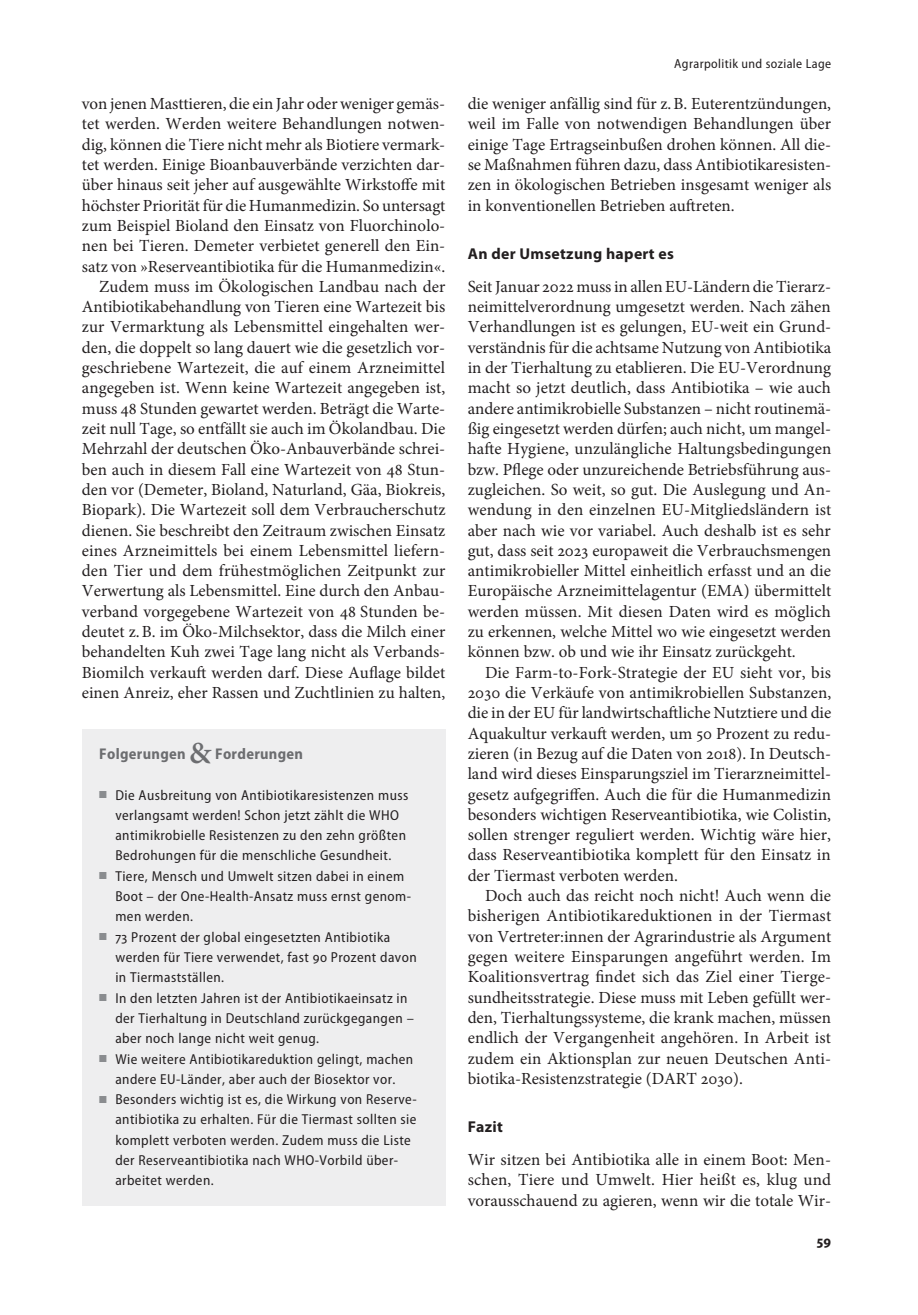
<style>
.page{position:relative;width:918px;height:1315px;background:#fff}
.page>*{position:absolute;margin:0;border:0;box-sizing:border-box;transform-origin:0 0}
.t1{font:16.97px/20.3px "Minion Pro";color:#231f20;text-align:justify}
.t2{font:700 15.75px "Myriad Pro";letter-spacing:.02em;color:#231f20}
.t3{font:700 semi-condensed 15.58px "Myriad Pro";letter-spacing:.02em;color:#6c6d70}
.t4{font:700 semi-condensed 14.88px "Myriad Pro";color:#231f20}
.t5{font:semi-condensed 14.35px/20.3px "Myriad Pro";letter-spacing:.03em;color:#231f20}
.t6{font:semi-condensed 13.12px "Myriad Pro";letter-spacing:.03em;color:#231f20}
.s1{font-family:"Minion Pro";font-weight:600;font-stretch:normal;font-size:30.8px}
.s2{color:#8a8c8f}
</style>
<div class="page">
<div style="left:82px;top:729px;width:363px;height:476px;background:#eeeeef"></div>
<p class="t6" style="left:674px;top:57px;width:158px">Agrarpolitik und soziale Lage</p>
<p class="t1" style="left:82px;top:94px;width:365px;text-align:right">von jenen Masttieren, die ein Jahr oder weniger gemäs&shy;tet werden. Werden weitere Behandlungen notwen&shy;dig, können die Tiere nicht mehr als Biotiere vermark&shy;tet werden. Einige Bioanbauverbände verzichten dar&shy;über hinaus seit jeher auf ausgewählte Wirkstoffe mit höchster Priorität für die Humanmedizin. So untersagt zum Beispiel Bioland den Einsatz von Fluorchinolo&shy;nen bei Tieren. Demeter verbietet generell den Ein&shy;satz von »Reserveantibiotika für die Humanmedizin«.<br>Zudem muss im Ökologischen Landbau nach der Antibiotikabehandlung von Tieren eine Wartezeit bis zur Vermarktung als Lebensmittel eingehalten wer&shy;den, die doppelt so lang dauert wie die gesetzlich vor&shy;geschriebene Wartezeit, die auf einem Arzneimittel angegeben ist. Wenn keine Wartezeit angegeben ist, muss 48 Stunden gewartet werden. Beträgt die Warte&shy;zeit null Tage, so entfällt sie auch im Ökolandbau. Die Mehrzahl der deutschen Öko-Anbauverbände schrei&shy;ben auch in diesem Fall eine Wartezeit von 48 Stun&shy;den vor (Demeter, Bioland, Naturland, Gäa, Biokreis, Biopark). Die Wartezeit soll dem Verbraucherschutz dienen. Sie beschreibt den Zeitraum zwischen Einsatz eines Arzneimittels bei einem Lebensmittel liefern&shy;den Tier und dem frühestmöglichen Zeitpunkt zur Verwertung als Lebensmittel. Eine durch den Anbau&shy;verband vorgegebene Wartezeit von 48 Stunden be&shy;deutet z.B. im Öko-Milchsektor, dass die Milch einer behandelten Kuh zwei Tage lang nicht als Verbands-Biomilch verkauft werden darf. Diese Auflage bildet einen Anreiz, eher Rassen und Zuchtlinien zu halten,</p>
<p class="t1" style="left:468px;top:94px;width:365px">die weniger anfällig sind für z.B. Euterentzündungen, weil im Falle von notwendigen Behandlungen über einige Tage Ertragseinbußen drohen können. All die&shy;se Maßnahmen führen dazu, dass Antibiotikaresisten&shy;zen in ökologischen Betrieben insgesamt weniger als in konventionellen Betrieben auftreten.</p>
<p class="t2" style="left:468px;top:245px;width:208px">An der Umsetzung hapert es</p>
<p class="t1" style="left:468px;top:276px;width:365px">Seit Januar 2022 muss in allen EU-Ländern die Tierarz&shy;neimittelverordnung umgesetzt werden. Nach zähen Verhandlungen ist es gelungen, EU-weit ein Grund&shy;verständnis für die achtsame Nutzung von Antibiotika in der Tierhaltung zu etablieren. Die EU-Verordnung macht so jetzt deutlich, dass Antibiotika – wie auch andere antimikrobielle Substanzen – nicht routinemä&shy;ßig eingesetzt werden dürfen; auch nicht, um mangel&shy;hafte Hygiene, unzulängliche Haltungsbedingungen bzw. Pflege oder unzureichende Betriebsführung aus&shy;zugleichen. So weit, so gut. Die Auslegung und An&shy;wendung in den einzelnen EU-Mitgliedsländern ist aber nach wie vor variabel. Auch deshalb ist es sehr gut, dass seit 2023 europaweit die Verbrauchsmengen antimikrobieller Mittel einheitlich erfasst und an die Europäische Arzneimittelagentur (EMA) übermittelt werden müssen. Mit diesen Daten wird es möglich zu erkennen, welche Mittel wo wie eingesetzt werden können bzw. ob und wie ihr Einsatz zurückgeht.</p>
<p class="t1" style="left:468px;top:662px;width:365px;text-indent:17px">Die Farm-to-Fork-Strategie der EU sieht vor, bis 2030 die Verkäufe von antimikrobiellen Substanzen, die in der EU für landwirtschaftliche Nutztiere und die Aquakultur verkauft werden, um 50 Prozent zu redu&shy;zieren (in Bezug auf die Daten von 2018). In Deutsch&shy;land wird dieses Einsparungsziel im Tierarzneimittel&shy;gesetz aufgegriffen. Auch die für die Humanmedizin besonders wichtigen Reserveantibiotika, wie Colistin, sollen strenger reguliert werden. Wichtig wäre hier, dass Reserveantibiotika komplett für den Einsatz in der Tiermast verboten werden.</p>
<p class="t1" style="left:468px;top:885px;width:365px;text-indent:17px">Doch auch das reicht noch nicht! Auch wenn die bisherigen Antibiotikareduktionen in der Tiermast von Vertreter:innen der Agrarindustrie als Argument gegen weitere Einsparungen angeführt werden. Im Koalitionsvertrag findet sich das Ziel einer Tierge&shy;sundheitsstrategie. Diese muss mit Leben gefüllt wer&shy;den, Tierhaltungssysteme, die krank machen, müssen endlich der Vergangenheit angehören. In Arbeit ist zudem ein Aktionsplan zur neuen Deutschen Anti&shy;biotika-Resistenzstrategie (DART 2030).</p>
<p class="t2" style="left:468px;top:1118px;width:37px">Fazit</p>
<p class="t1" style="left:468px;top:1149px;width:365px">Wir sitzen bei Antibiotika alle in einem Boot: Men&shy;schen, Tiere und Umwelt. Hier heißt es, klug und vorausschauend zu agieren, wenn wir die totale Wir-</p>
<p class="t3" style="left:99px;top:745px;width:205px">Folgerungen <span class="s1">&amp;</span> Forderungen</p>
<p class="t5" style="left:115px;top:785px;width:294px;text-indent:-16px"><span class="s2">■</span> Die Ausbreitung von Antibiotikaresistenzen muss verlangsamt werden! Schon jetzt zählt die WHO antimikrobielle Resistenzen zu den zehn größten Bedrohungen für die menschliche Gesundheit.</p>
<p class="t5" style="left:115px;top:866px;width:297px;text-indent:-16px"><span class="s2">■</span> Tiere, Mensch und Umwelt sitzen dabei in einem<br>Boot – der One-Health-Ansatz muss ernst genom&shy;men werden.</p>
<p class="t5" style="left:115px;top:927px;width:303px;text-indent:-16px"><span class="s2">■</span> 73 Prozent der global eingesetzten Antibiotika werden für Tiere verwendet, fast 90 Prozent davon in Tiermastställen.</p>
<p class="t5" style="left:115px;top:988px;width:300px;text-indent:-16px"><span class="s2">■</span> In den letzten Jahren ist der Antibiotikaeinsatz in der Tierhaltung in Deutschland zurückgegangen – aber noch lange nicht weit genug.</p>
<p class="t5" style="left:99px;top:1049px;width:316px;text-align:center"><span class="s2">■</span> Wie weitere Antibiotikareduktion gelingt, machen andere EU-Länder, aber auch der Biosektor vor.</p>
<p class="t5" style="left:115px;top:1089px;width:303px;text-indent:-16px"><span class="s2">■</span> Besonders wichtig ist es, die Wirkung von Reserve&shy;antibiotika zu erhalten. Für die Tiermast sollten sie komplett verboten werden. Zudem muss die Liste der Reserveantibiotika nach WHO-Vorbild über&shy;arbeitet werden.</p>
<p class="t4" style="left:817px;top:1233px;width:16px">59</p>
</div>
